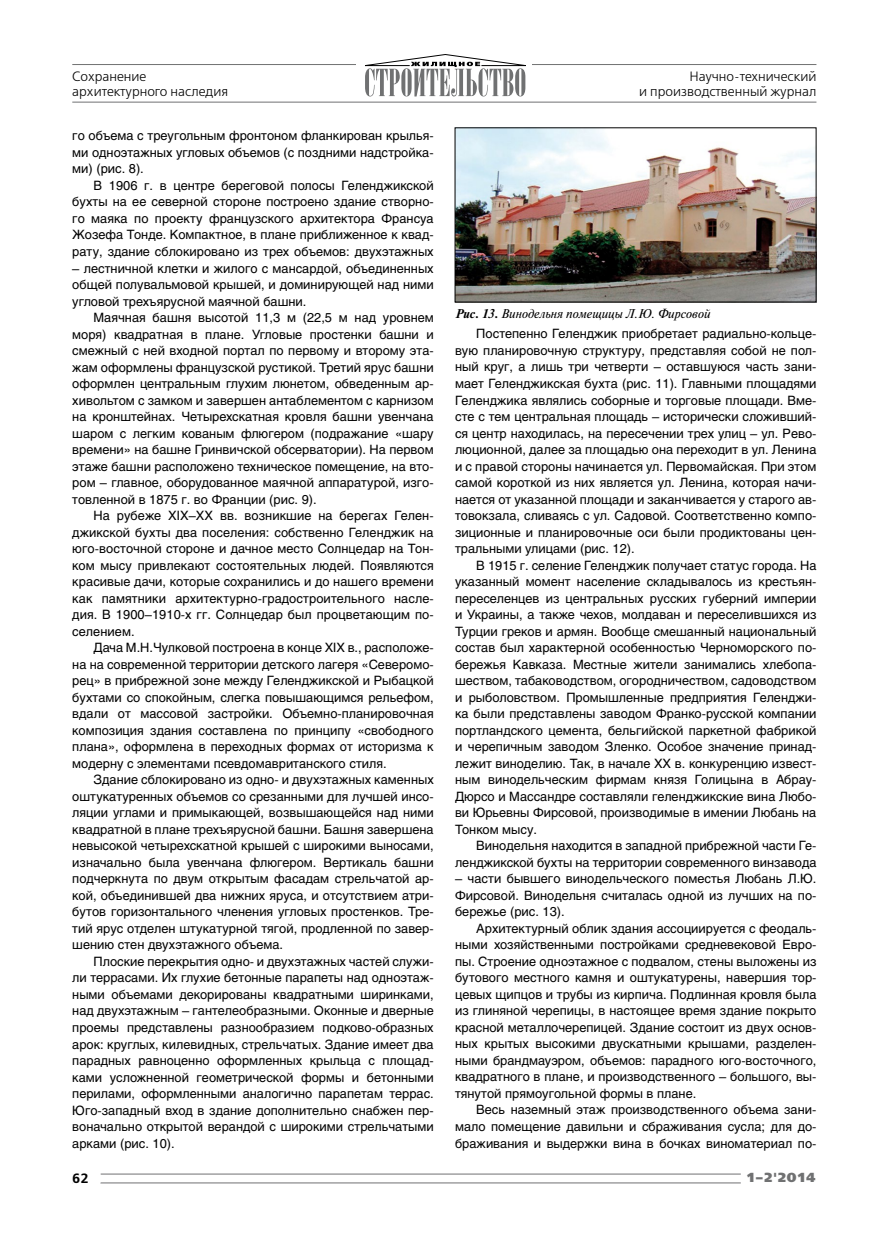
<style>
.page{position:relative;width:893px;height:1234px;background:#fff}
.page>*{position:absolute;margin:0;border:0;box-sizing:border-box;transform-origin:0 0}
.t1{font:13.5px/15px "Free Set C";color:#000}
.t2{font:700 13.5px "Free Set C";color:#000}
.t3{font:13.2px "Free Set Black C";color:#707172}
.t4{font:12.75px/16.5px "Helios";color:#000;text-align:justify}
.t5{font:italic 12px "Newton C";color:#000}
.s1{font-weight:700}
.s2{font-family:"Free Set C";font-size:13.5px;color:#fff}
</style>
<div class="page">
<hr style="left:72px;top:102px;width:744px;height:1px;background:#707172">
<hr style="left:72px;top:1182px;width:744px;height:1px;background:#707172">
<hr style="left:72px;top:1173px;width:744px;height:1px;background:#707172">
<hr style="left:72px;top:64px;width:744px;height:1px;background:#707172">
<div style="left:356px;top:51px;width:176px;height:49px;background:#fff"></div>
<svg style="left:365px;top:54px;width:161px;height:42px"></svg>
<div style="left:72px;top:1169px;width:28px;height:15px;background:#fff"></div>
<div style="left:741px;top:1166px;width:76px;height:19px;background:#fff"></div>
<img style="left:457px;top:130px;width:357px;height:170px">
<p class="t1" style="left:72px;top:69px;width:157px">Сохранение архитектурного наследия</p>
<p class="t1" style="left:639px;top:69px;width:179px;text-align:right">Научно-технический<br>и производственный журнал</p>
<p class="t4" style="left:72px;top:127px;width:363px">го объема с треугольным фронтоном фланкирован крылья&shy;ми одноэтажных угловых объемов (с поздними надстройка&shy;ми) (рис. 8).</p>
<p class="t4" style="left:72px;top:177px;width:363px;text-indent:21px">В 1906 г. в центре береговой полосы Геленджикской бухты на ее северной стороне построено здание створно&shy;го маяка по проекту французского архитектора Франсуа Жозефа Тонде. Компактное, в плане приближенное к квад&shy;рату, здание сблокировано из трех объемов: двухэтажных</p>
<p class="t4" style="left:72px;top:259px;width:363px">– лестничной клетки и жилого с мансардой, объединенных общей полувальмовой крышей, и доминирующей над ними угловой трехъярусной маячной башни.</p>
<p class="t4" style="left:72px;top:309px;width:363px;text-indent:21px">Маячная башня высотой 11,3 м (22,5 м над уровнем моря) квадратная в плане. Угловые простенки башни и смежный с ней входной портал по первому и второму эта&shy;жам оформлены французской рустикой. Третий ярус башни оформлен центральным глухим люнетом, обведенным ар&shy;хивольтом с замком и завершен антаблементом с карнизом на кронштейнах. Четырехскатная кровля башни увенчана шаром с легким кованым флюгером (подражание «шару времени» на башне Гринвичской обсерватории). На первом этаже башни расположено техническое помещение, на вто&shy;ром – главное, оборудованное маячной аппаратурой, изго&shy;товленной в 1875 г. во Франции (рис. 9).</p>
<p class="t4" style="left:72px;top:507px;width:363px;text-indent:21px">На рубеже XIX–XX вв. возникшие на берегах Гелен&shy;джикской бухты два поселения: собственно Геленджик на юго-восточной стороне и дачное место Солнцедар на Тон&shy;ком мысу привлекают состоятельных людей. Появляются красивые дачи, которые сохранились и до нашего времени как памятники архитектурно-градостроительного насле&shy;дия. В 1900–1910-х гг. Солнцедар был процветающим по&shy;селением.</p>
<p class="t4" style="left:72px;top:639px;width:363px;text-indent:21px">Дача М.Н.Чулковой построена в конце ХIХ в., расположе&shy;на на современной территории детского лагеря «Северомо&shy;рец» в прибрежной зоне между Геленджикской и Рыбацкой бухтами со спокойным, слегка повышающимся рельефом, вдали от массовой застройки. Объемно-планировочная композиция здания составлена по принципу «свободного плана», оформлена в переходных формах от историзма к модерну с элементами псевдомавританского стиля.</p>
<p class="t4" style="left:72px;top:771px;width:363px;text-indent:21px">Здание сблокировано из одно- и двухэтажных каменных оштукатуренных объемов со срезанными для лучшей инсо&shy;ляции углами и примыкающей, возвышающейся над ними квадратной в плане трехъярусной башни. Башня завершена невысокой четырехскатной крышей с широкими выносами, изначально была увенчана флюгером. Вертикаль башни подчеркнута по двум открытым фасадам стрельчатой ар&shy;кой, объединившей два нижних яруса, и отсутствием атри&shy;бутов горизонтального членения угловых простенков. Тре&shy;тий ярус отделен штукатурной тягой, продленной по завер&shy;шению стен двухэтажного объема.</p>
<p class="t4" style="left:72px;top:952px;width:363px;text-indent:21px">Плоские перекрытия одно- и двухэтажных частей служи&shy;ли террасами. Их глухие бетонные парапеты над одноэтаж&shy;ными объемами декорированы квадратными ширинками, над двухэтажным – гантелеобразными. Оконные и дверные проемы представлены разнообразием подково-образных арок: круглых, килевидных, стрельчатых. Здание имеет два парадных равноценно оформленных крыльца с площад&shy;ками усложненной геометрической формы и бетонными перилами, оформленными аналогично парапетам террас.<br>Юго-западный вход в здание дополнительно снабжен пер&shy;воначально открытой верандой с широкими стрельчатыми арками (рис. 10).</p>
<p class="t5" style="left:455px;top:306px;width:257px"><span class="s1">Рис. 13.</span> Винодельня помещицы Л.Ю. Фирсовой</p>
<p class="t4" style="left:455px;top:325px;width:363px;text-indent:21px">Постепенно Геленджик приобретает радиально-кольце&shy;вую планировочную структуру, представляя собой не пол&shy;ный круг, а лишь три четверти – оставшуюся часть зани&shy;мает Геленджикская бухта (рис. 11). Главными площадями Геленджика являлись соборные и торговые площади. Вме&shy;сте с тем центральная площадь – исторически сложивший&shy;ся центр находилась, на пересечении трех улиц – ул. Рево&shy;люционной, далее за площадью она переходит в ул. Ленина и с правой стороны начинается ул. Первомайская. При этом самой короткой из них является ул. Ленина, которая начи&shy;нается от указанной площади и заканчивается у старого ав&shy;товокзала, сливаясь с ул. Садовой. Соответственно компо&shy;зиционные и планировочные оси были продиктованы цен&shy;тральными улицами (рис. 12).</p>
<p class="t4" style="left:455px;top:556px;width:363px;text-indent:21px">В 1915 г. селение Геленджик получает статус города. На указанный момент население складывалось из крестьян&shy;переселенцев из центральных русских губерний империи и Украины, а также чехов, молдаван и переселившихся из Турции греков и армян. Вообще смешанный национальный состав был характерной особенностью Черноморского по&shy;бережья Кавказа. Местные жители занимались хлебопа&shy;шеством, табаководством, огородничеством, садоводством и рыболовством. Промышленные предприятия Геленджи&shy;ка были представлены заводом Франко-русской компании портландского цемента, бельгийской паркетной фабрикой и черепичным заводом Зленко. Особое значение принад&shy;лежит виноделию. Так, в начале XX в. конкуренцию извест&shy;ным винодельческим фирмам князя Голицына в Абрау-Дюрсо и Массандре составляли геленджикские вина Любо&shy;ви Юрьевны Фирсовой, производимые в имении Любань на Тонком мысу.</p>
<p class="t4" style="left:455px;top:837px;width:363px;text-align:right">Винодельня находится в западной прибрежной части Ге&shy;ленджикской бухты на территории современного винзавода</p>
<p class="t4" style="left:455px;top:870px;width:363px">– части бывшего винодельческого поместья Любань Л.Ю.<br>Фирсовой. Винодельня считалась одной из лучших на по&shy;бережье (рис. 13).</p>
<p class="t4" style="left:455px;top:919px;width:363px;text-indent:21px">Архитектурный облик здания ассоциируется с феодаль&shy;ными хозяйственными постройками средневековой Евро&shy;пы. Строение одноэтажное с подвалом, стены выложены из бутового местного камня и оштукатурены, навершия тор&shy;цевых щипцов и трубы из кирпича. Подлинная кровля была из глиняной черепицы, в настоящее время здание покрыто красной металлочерепицей. Здание состоит из двух основ&shy;ных крытых высокими двускатными крышами, разделен&shy;ными брандмауэром, объемов: парадного юго-восточного, квадратного в плане, и производственного – большого, вы&shy;тянутой прямоугольной формы в плане.</p>
<p class="t4" style="left:455px;top:1101px;width:363px;text-indent:21px">Весь наземный этаж производственного объема зани&shy;мало помещение давильни и сбраживания сусла; для до&shy;браживания и выдержки вина в бочках виноматериал по-</p>
<p class="t2" style="left:72px;top:1169px;width:18px">62</p>
<p class="t3" style="left:742px;top:1169px;width:75px"><span class="s2">I</span>1–2'2014</p>
</div>
